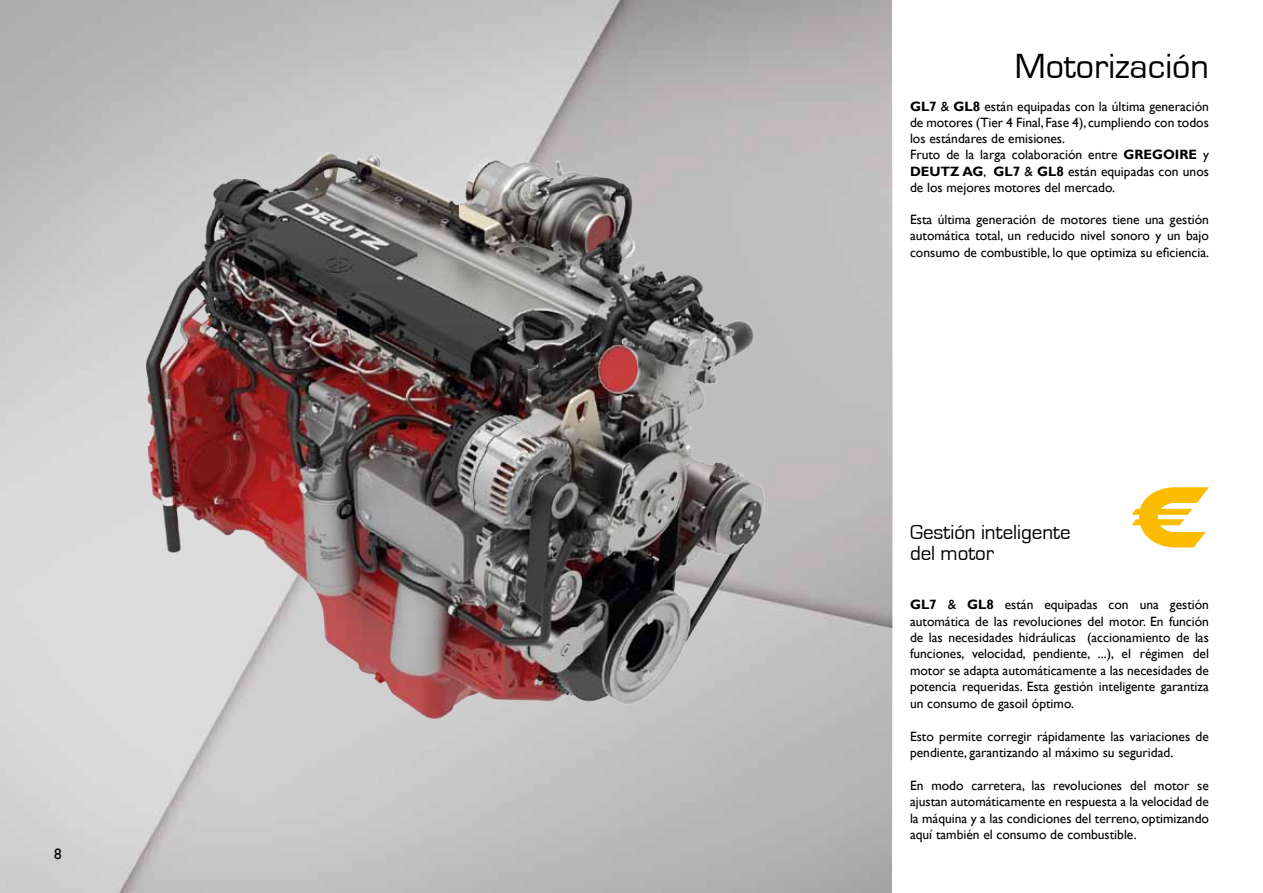
<style>
.page{position:relative;width:1263px;height:893px;background:#fff}
.page>*{position:absolute;margin:0;border:0;box-sizing:border-box;transform-origin:0 0}
.t1{font:90px "Ethnocentric Rg";color:#fabb00}
.t2{font:36px "Eurostile";color:#000}
.t3{font:21px/21px "Eurostile";color:#000}
.t4{font:15px "Gill Sans";color:#000}
.t5{font:13.5px/16.4px "Gill Sans";color:#000;text-align:justify}
.s1{font-weight:700}
</style>
<div class="page">
<img style="left:0;top:0;width:892px;height:893px">
<img style="left:54px;top:15px;width:839px;height:857px">
<p class="t4" style="left:54px;top:846px;width:9px">8</p>
<h2 class="t2" style="left:1015px;top:47px;width:196px">Motorización</h2>
<p class="t5" style="left:910px;top:98px;width:300px;text-align:left"><span class="s1">GL7</span> &amp; <span class="s1">GL8</span> están equipadas con la última generación de motores (Tier 4 Final, Fase 4), cumpliendo con todos los estándares de emisiones.<br>Fruto de la larga colaboración entre <span class="s1">GREGOIRE</span> y <span class="s1">DEUTZ AG</span>, <span class="s1">GL7</span> &amp; <span class="s1">GL8</span> están equipadas con unos de los mejores motores del mercado.</p>
<p class="t5" style="left:910px;top:212px;width:301px">Esta última generación de motores tiene una gestión automática total, un reducido nivel sonoro y un bajo consumo de combustible, lo que optimiza su eficiencia.</p>
<h1 class="t1" style="left:1131px;top:462px;width:82px">€</h1>
<h3 class="t3" style="left:910px;top:522px;width:162px">Gestión inteligente del motor</h3>
<p class="t5" style="left:910px;top:597px;width:300px"><span class="s1">GL7</span> &amp; <span class="s1">GL8</span> están equipadas con una gestión automática de las revoluciones del motor. En función de las necesidades hidráulicas (accionamiento de las funciones, velocidad, pendiente, ...), el régimen del motor se adapta automáticamente a las necesidades de potencia requeridas. Esta gestión inteligente garantiza un consumo de gasoil óptimo.</p>
<p class="t5" style="left:910px;top:728px;width:300px">Esto permite corregir rápidamente las variaciones de pendiente, garantizando al máximo su seguridad.</p>
<p class="t5" style="left:910px;top:777px;width:300px">En modo carretera, las revoluciones del motor se ajustan automáticamente en respuesta a la velocidad de la máquina y a las condiciones del terreno, optimizando aquí también el consumo de combustible.</p>
</div>
